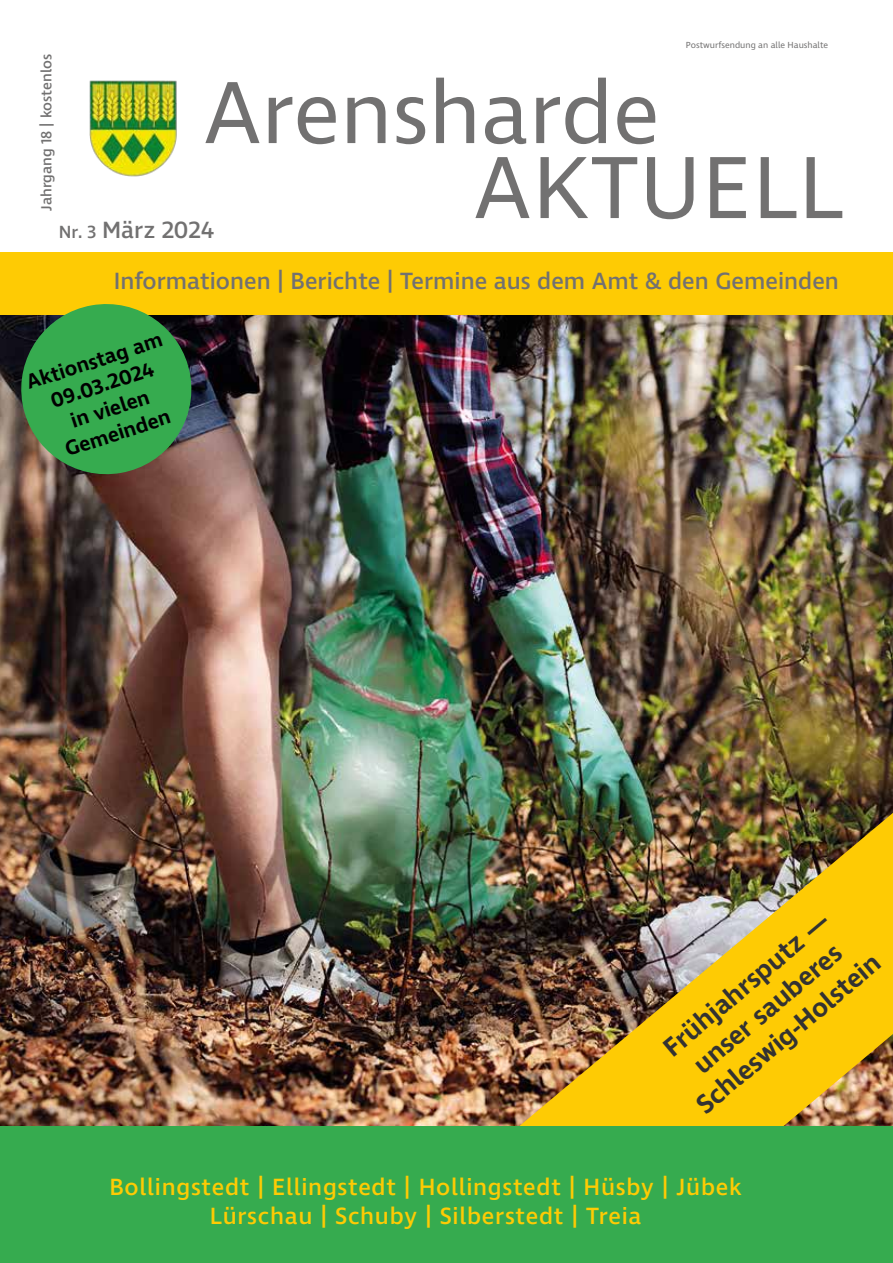
<style>
.page{position:relative;width:893px;height:1263px;background:#fff}
.page>*{position:absolute;margin:0;border:0;box-sizing:border-box;transform-origin:0 0}
.t1{font:90px/75px "Ingra";color:#727171}
.t2{font:600 27px/32.4px "Ingra";color:#333232;text-align:center}
.t3{font:500 24px/28.8px "Ingra";letter-spacing:.03em;color:#fecb04;text-align:center}
.t4{font:500 24px "Ingra";color:#727171}
.t5{font:600 21px/25.2px "Ingra";color:#000;text-align:center}
.t6{font:500 15px "Ingra";color:#727171}
.t7{font:9px "Ingra";color:#727171}
.s1{font-size:18px}
</style>
<div class="page">
<div style="left:0;top:252px;width:893px;height:63px;background:#fecb04"></div>
<img style="left:89px;top:80px;width:88px;height:97px">
<img style="left:0;top:315px;width:893px;height:812px">
<svg style="left:15px;top:304px;width:182px;height:176px;background:#459147"></svg>
<img style="left:514px;top:813px;width:379px;height:314px">
<div style="left:0;top:1127px;width:893px;height:136px;background:#36ab4f"></div>
<p class="t7" style="left:686px;top:39px;width:144px">Postwurfsendung an alle Haushalte</p>
<p class="t6" style="left:37px;top:211px;width:158px;rotate:-90deg">Jahrgang 18 | kostenlos</p>
<h1 class="t1" style="left:473px;top:80px;width:372px;text-indent:-270px">Arensharde<br>AKTUELL</h1>
<p class="t4" style="left:59px;top:215px;width:157px"><span class="s1">Nr. 3</span> März 2024</p>
<p class="t4" style="left:114px;top:266px;width:727px">Informationen | Berichte | Termine aus dem Amt &amp; den Gemeinden</p>
<p class="t5" style="left:23px;top:372px;width:143px;rotate:-18deg">Aktionstag am<br>09.03.2024<br>in vielen<br>Gemeinden</p>
<p class="t2" style="left:649px;top:1046px;width:233px;rotate:-40deg">Frühjahrsputz — unser sauberes<br>Schleswig-Holstein</p>
<p class="t3" style="left:109px;top:1174px;width:634px">Bollingstedt | Ellingstedt | Hollingstedt | Hüsby | Jübek<br>Lürschau | Schuby | Silberstedt | Treia</p>
</div>
